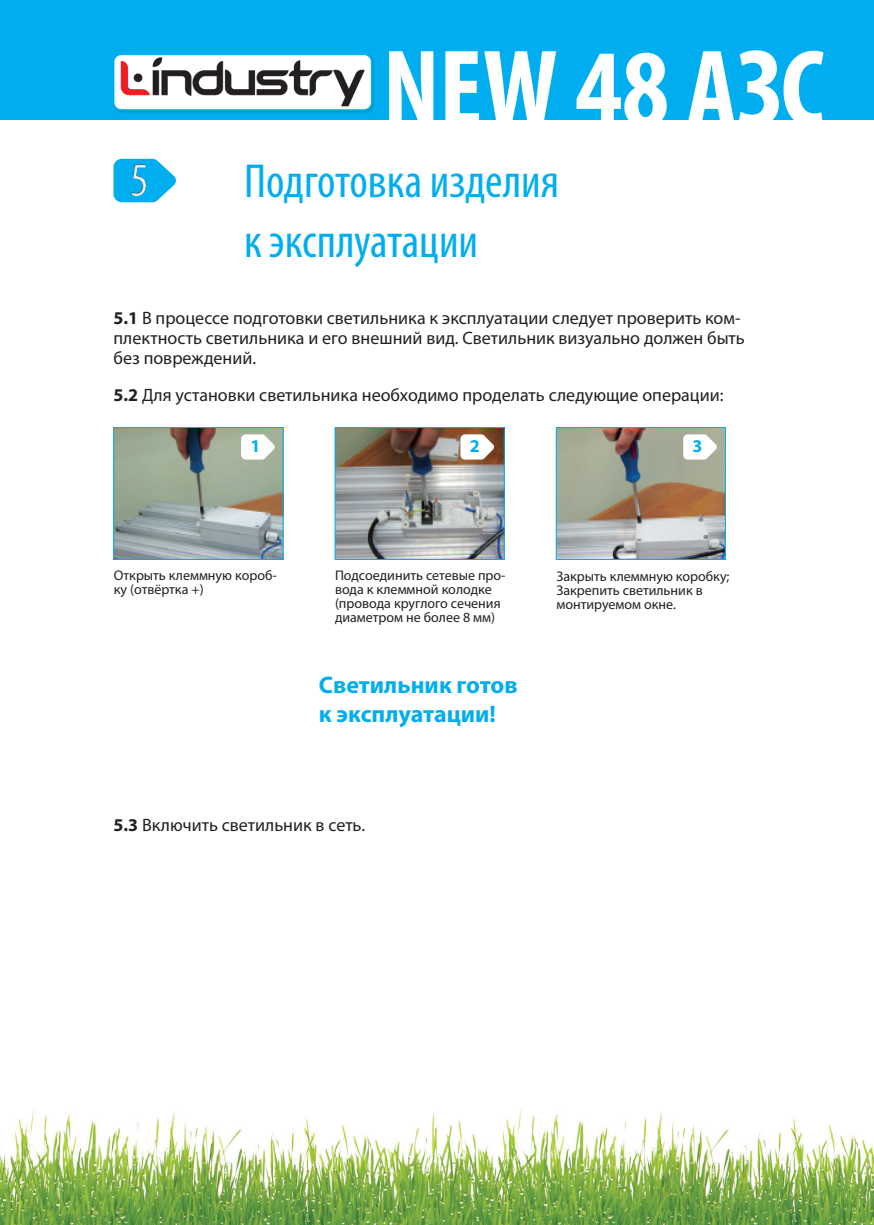
<style>
.page{position:relative;width:874px;height:1225px;background:#fff}
.page>*{position:absolute;margin:0;border:0;box-sizing:border-box;transform-origin:0 0}
.t1{font:condensed 48px/60px "Myriad Pro";color:#00aeef}
.t2{font:700 24px/28.8px "Myriad Pro";color:#00aeef}
.t3{font:18px/20px "Myriad Pro";color:#231f20}
.t4{font:700 18px "Myriad Pro";color:#00aeef}
.t5{font:14px/14px "Myriad Pro";color:#231f20}
.s1{font-weight:700}
</style>
<div class="page">
<img style="left:0;top:1108px;width:873px;height:117px">
<img style="left:0;top:0;width:873px;height:119px">
<svg style="left:113px;top:159px;width:63px;height:43px"></svg>
<img style="left:131px;top:164px;width:15px;height:32px">
<svg style="left:113px;top:427px;width:170px;height:133px;background:#95a49d"></svg>
<img style="left:334px;top:427px;width:170px;height:133px">
<svg style="left:555px;top:427px;width:170px;height:133px;background:#a6a398"></svg>
<h1 class="t1" style="left:244px;top:150px;width:316px">Подготовка изделия к эксплуатации</h1>
<p class="t3" style="left:113px;top:307px;width:632px"><span class="s1">5.1</span> В процессе подготовки светильника к эксплуатации следует проверить ком&shy;плектность светильника и его внешний вид. Светильник визуально должен быть без повреждений.</p>
<p class="t3" style="left:113px;top:384px;width:611px"><span class="s1">5.2</span> Для установки светильника необходимо проделать следующие операции:</p>
<p class="t4" style="left:250px;top:434px;width:11px">1</p>
<p class="t4" style="left:469px;top:434px;width:11px">2</p>
<p class="t4" style="left:692px;top:434px;width:11px">3</p>
<p class="t5" style="left:114px;top:568px;width:164px">Открыть клеммную короб&shy;ку (отвёртка +)</p>
<p class="t5" style="left:335px;top:568px;width:172px">Подсоединить сетевые про&shy;вода к клеммной колодке (провода круглого сечения диаметром не более 8 мм)</p>
<p class="t5" style="left:556px;top:569px;width:174px">Закрыть клеммную коробку;<br>Закрепить светильник в монтируемом окне.</p>
<h2 class="t2" style="left:319px;top:669px;width:200px">Светильник готов к эксплуатации!</h2>
<p class="t3" style="left:113px;top:815px;width:253px"><span class="s1">5.3</span> Включить светильник в сеть.</p>
</div>
